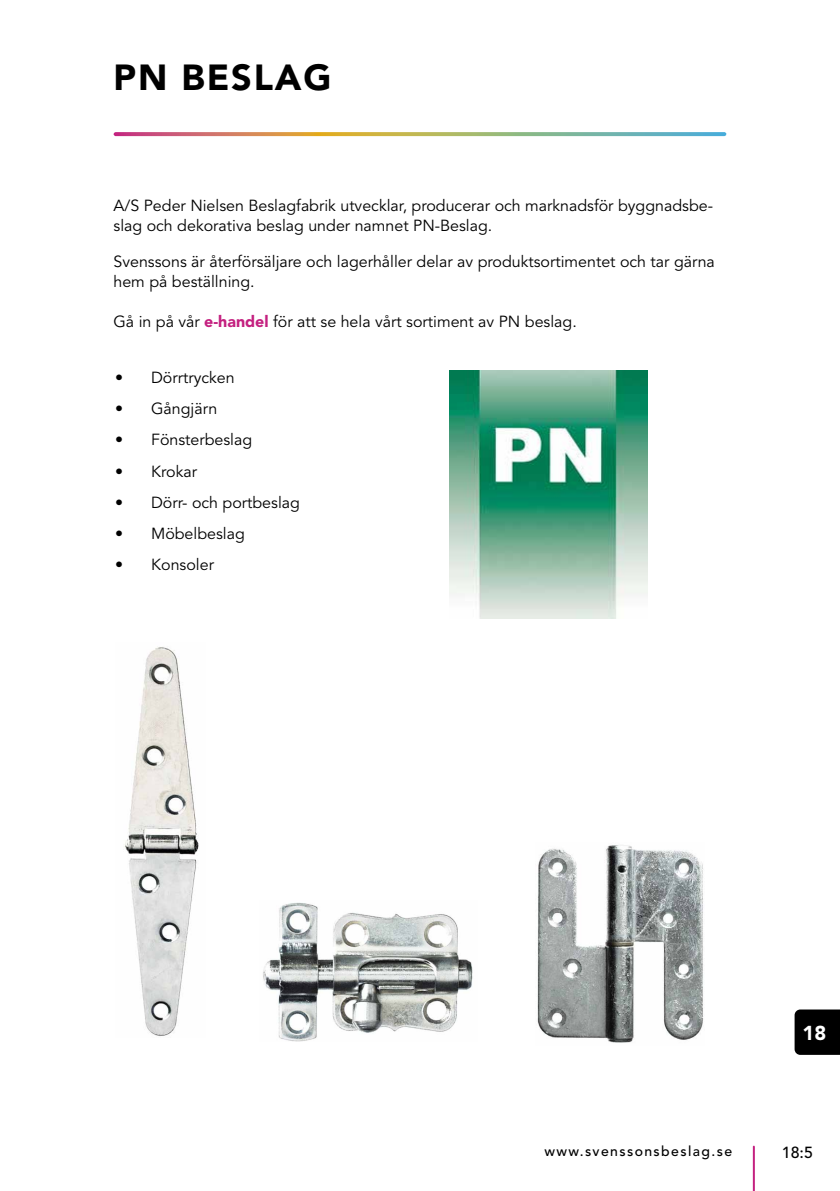
<style>
.page{position:relative;width:840px;height:1191px;background:#fff}
.page>*{position:absolute;margin:0;border:0;box-sizing:border-box;transform-origin:0 0}
.t1{font:900 36px "Avenir LT Std";letter-spacing:.05em;color:#000}
.t2{font:900 20px "Avenir LT Std";color:#fff}
.t3{font:16px/20px "Avenir LT Std";color:#000}
.t4{font:500 16px "Avenir LT Std";color:#000}
.t5{font:500 14px "Avenir LT Std";letter-spacing:.1em;color:#000}
.s1{font-weight:900;color:#c42180}
</style>
<div class="page">
<img style="left:124px;top:647px;width:75px;height:389px">
<img style="left:537px;top:845px;width:166px;height:198px">
<img style="left:263px;top:902px;width:210px;height:139px">
<img style="left:449px;top:371px;width:198px;height:247px">
<svg style="left:115px;top:132px;width:609px;height:4px;background:#aba07a"></svg>
<hr style="left:752px;top:1146px;width:2px;height:45px;background:#c42180">
<div style="left:794px;top:1009px;width:45px;height:45px;background:#000"></div>
<h1 class="t1" style="left:113px;top:56px;width:219px">PN BESLAG</h1>
<p class="t3" style="left:113px;top:195px;width:600px">A/S Peder Nielsen Beslagfabrik utvecklar, producerar och marknadsför byggnadsbe&shy;slag och dekorativa beslag under namnet PN-Beslag.</p>
<p class="t3" style="left:113px;top:251px;width:602px">Svenssons är återförsäljare och lagerhåller delar av produktsortimentet och tar gärna hem på beställning.</p>
<p class="t3" style="left:113px;top:311px;width:464px">Gå in på vår <span class="s1">e-handel</span> för att se hela vårt sortiment av PN beslag.</p>
<p class="t3" style="left:115px;top:368px;width:121px">• Dörrtrycken</p>
<p class="t3" style="left:115px;top:399px;width:104px">• Gångjärn</p>
<p class="t3" style="left:115px;top:430px;width:139px">• Fönsterbeslag</p>
<p class="t3" style="left:115px;top:461px;width:83px">• Krokar</p>
<p class="t3" style="left:115px;top:493px;width:186px">• Dörr- och portbeslag</p>
<p class="t3" style="left:115px;top:524px;width:131px">• Möbelbeslag</p>
<p class="t3" style="left:115px;top:555px;width:100px">• Konsoler</p>
<p class="t2" style="left:802px;top:1020px;width:25px">18</p>
<p class="t5" style="left:544px;top:1143px;width:189px">www.svenssonsbeslag.se</p>
<p class="t4" style="left:781px;top:1143px;width:33px">18:5</p>
</div>
